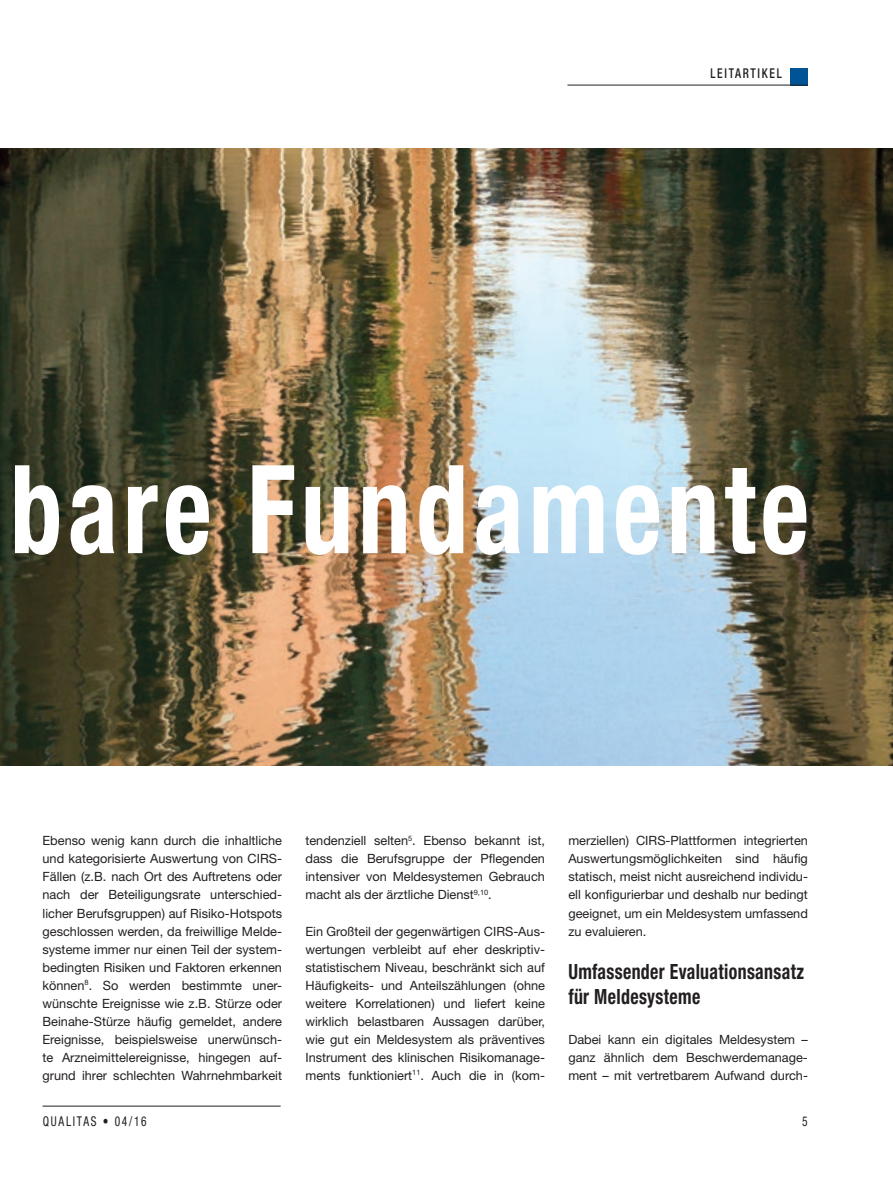
<style>
.page{position:relative;width:893px;height:1191px;background:#fff}
.page>*{position:absolute;margin:0;border:0;box-sizing:border-box;transform-origin:0 0}
.t1{font:700 condensed 123px "Helvetica Neue LT Std";letter-spacing:.05em;color:#fff;scale:.85 1}
.t2{font:700 condensed 21px/25.2px "Helvetica Neue LT Std";letter-spacing:.02em;color:#231f20;scale:.85 1}
.t3{font:condensed 13.5px "Helvetica Neue LT Std";letter-spacing:.15em;color:#231f20;scale:.85 1}
.t4{font:500 condensed 13.5px "Helvetica Neue LT Std";letter-spacing:.15em;color:#231f20;scale:.85 1}
.t5{font:12.75px/18px "Helvetica Neue LT Std";color:#231f20;text-align:justify}
</style>
<div class="page">
<hr style="left:43px;top:1105px;width:238px;height:1px;background:#231f20">
<img style="left:0;top:149px;width:893px;height:616px">
<div style="left:791px;top:68px;width:17px;height:17px;background:#005495"></div>
<hr style="left:567px;top:85px;width:241px;height:1px;background:#231f20">
<p class="t4" style="left:710px;top:65px;width:85px">LEITARTIKEL</p>
<h1 class="t1" style="left:10px;top:435px;width:941px">bare Fundamente</h1>
<p class="t5" style="left:43px;top:831px;width:241px">Ebenso wenig kann durch die inhaltliche und kategorisierte Auswertung von CIRS-Fällen (z.B. nach Ort des Auftretens oder nach der Beteiligungsrate unterschied&shy;licher Berufsgruppen) auf Risiko-Hotspots geschlossen werden, da freiwillige Melde&shy;systeme immer nur einen Teil der system&shy;bedingten Risiken und Faktoren erkennen können<sup>8</sup>. So werden bestimmte uner&shy;wünschte Ereignisse wie z.B. Stürze oder Beinahe-Stürze häufig gemeldet, andere Ereignisse, beispielsweise unerwünsch&shy;te Arzneimittelereignisse, hingegen auf&shy;grund ihrer schlechten Wahrnehmbarkeit</p>
<p class="t5" style="left:305px;top:831px;width:241px">tendenziell selten<sup>5</sup>. Ebenso bekannt ist, dass die Berufsgruppe der Pflegenden intensiver von Meldesystemen Gebrauch macht als der ärztliche Dienst<sup>9,10</sup>.</p>
<p class="t5" style="left:305px;top:921px;width:241px">Ein Großteil der gegenwärtigen CIRS-Aus&shy;wertungen verbleibt auf eher deskriptiv&shy;statistischem Niveau, beschränkt sich auf Häufigkeits- und Anteilszählungen (ohne weitere Korrelationen) und liefert keine wirklich belastbaren Aussagen darüber, wie gut ein Meldesystem als präventives Instrument des klinischen Risikomanage&shy;ments funktioniert<sup>11</sup>. Auch die in (kom-</p>
<p class="t5" style="left:568px;top:831px;width:241px">merziellen) CIRS-Plattformen integrierten Auswertungsmöglichkeiten sind häufig statisch, meist nicht ausreichend individu&shy;ell konfigurierbar und deshalb nur bedingt geeignet, um ein Meldesystem umfassend zu evaluieren.</p>
<h2 class="t2" style="left:568px;top:958px;width:279px">Umfassender Evaluationsansatz für Meldesysteme</h2>
<p class="t5" style="left:568px;top:1029px;width:241px">Dabei kann ein digitales Meldesystem – ganz ähnlich dem Beschwerdemanage&shy;ment – mit vertretbarem Aufwand durch-</p>
<p class="t3" style="left:43px;top:1113px;width:124px">QUALITAS • 04/16</p>
<p class="t3" style="left:802px;top:1113px;width:8px">5</p>
</div>
